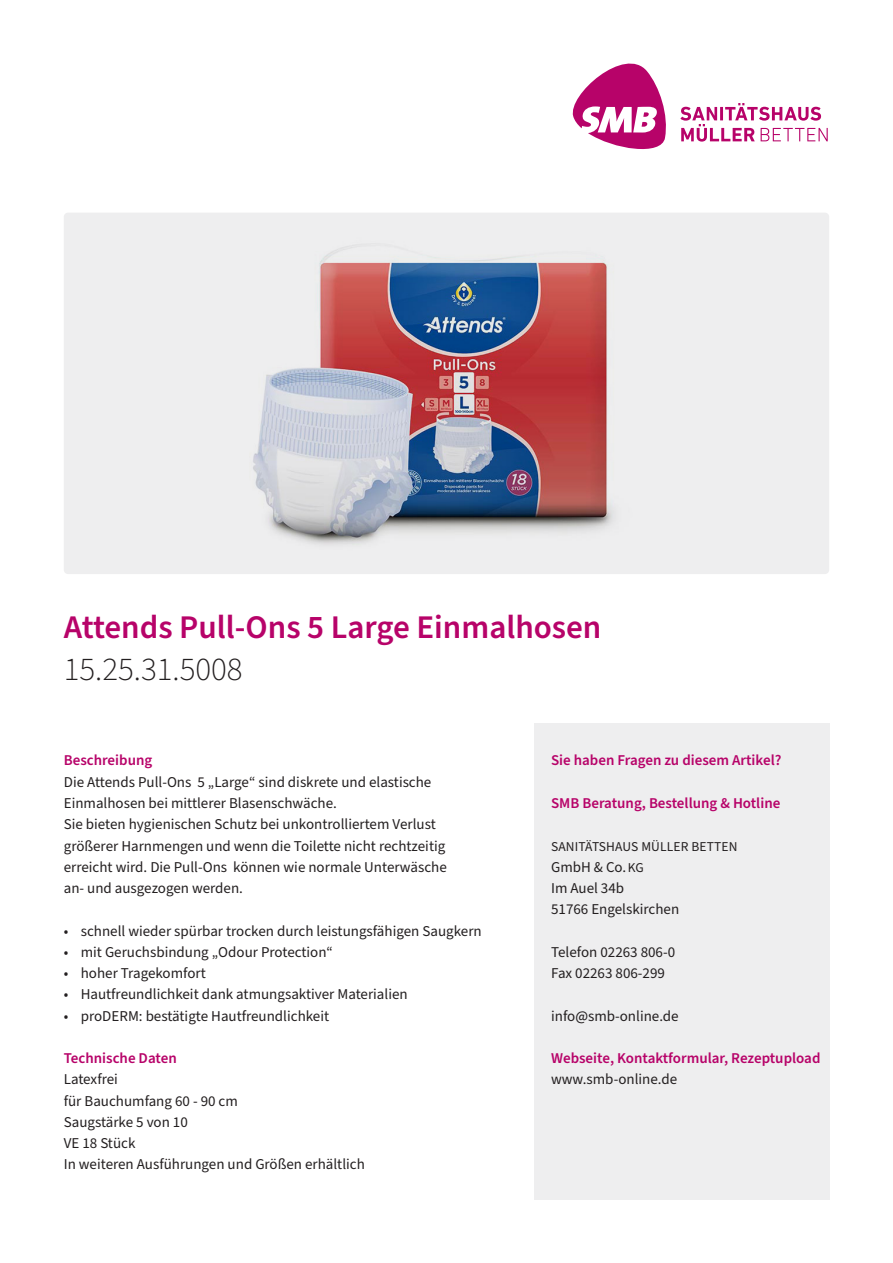
<style>
.page{position:relative;width:893px;height:1263px;background:#fff}
.page>*{position:absolute;margin:0;border:0;box-sizing:border-box;transform-origin:0 0}
._01_H1{font:600 33px/42.5px "Source Sans Pro";color:#b70369}
._02_G1{font:15px/21.3px "Source Sans Pro";color:#231f20}
._02_G1-2{font:600 15px "Source Sans Pro";color:#b70369}
._02_G1-3{font:13.5px "Source Sans Pro";letter-spacing:.01em;color:#231f20}
.s1{font-weight:300;color:#231f20}
.s2{font-size:13.5px}
</style>
<div class="page">
<div style="left:534px;top:723px;width:295px;height:476px;background:#eeeeef"></div>
<svg style="left:572px;top:63px;width:94px;height:86px"></svg>
<svg style="left:680px;top:103px;width:148px;height:39px"></svg>
<div style="left:64px;top:213px;width:765px;height:361px;background:#eeeeef;border-radius:4px"></div>
<img style="left:253px;top:245px;width:361px;height:300px">
<p class="_01_H1" style="left:64px;top:607px;width:539px">Attends Pull-Ons 5 Large Einmalhosen<br><span class="s1">15.25.31.5008</span></p>
<p class="_02_G1-2" style="left:64px;top:750px;width:90px">Beschreibung</p>
<p class="_02_G1" style="left:64px;top:771px;width:385px">Die Attends Pull-Ons 5 „Large“ sind diskrete und elastische Einmalhosen bei mittlerer Blasenschwäche.<br>Sie bieten hygienischen Schutz bei unkontrolliertem Verlust größerer Harnmengen und wenn die Toilette nicht rechtzeitig erreicht wird. Die Pull-Ons können wie normale Unterwäsche an- und ausgezogen werden.</p>
<p class="_02_G1" style="left:64px;top:920px;width:419px">• schnell wieder spürbar trocken durch leistungsfähigen Saugkern</p>
<p class="_02_G1" style="left:64px;top:942px;width:271px">• mit Geruchsbindung „Odour Protection“</p>
<p class="_02_G1" style="left:64px;top:963px;width:144px">• hoher Tragekomfort</p>
<p class="_02_G1" style="left:64px;top:984px;width:345px">• Hautfreundlichkeit dank atmungsaktiver Materialien</p>
<p class="_02_G1" style="left:64px;top:1005px;width:267px">• proDERM: bestätigte Hautfreundlichkeit</p>
<p class="_02_G1-2" style="left:64px;top:1048px;width:114px">Technische Daten</p>
<p class="_02_G1" style="left:64px;top:1069px;width:56px">Latexfrei</p>
<p class="_02_G1" style="left:64px;top:1090px;width:176px">für Bauchumfang 60 - 90 cm</p>
<p class="_02_G1" style="left:64px;top:1112px;width:303px">Saugstärke 5 von 10<br>VE 18 Stück<br>In weiteren Ausführungen und Größen erhältlich</p>
<p class="_02_G1-2" style="left:551px;top:750px;width:232px">Sie haben Fragen zu diesem Artikel?</p>
<p class="_02_G1-2" style="left:551px;top:793px;width:231px">SMB Beratung, Bestellung &amp; Hotline</p>
<p class="_02_G1-3" style="left:551px;top:837px;width:188px">SANITÄTSHAUS MÜLLER BETTEN</p>
<p class="_02_G1" style="left:551px;top:857px;width:130px">GmbH &amp; Co. <span class="s2">KG<br></span>Im Auel 34b<br>51766 Engelskirchen</p>
<p class="_02_G1" style="left:551px;top:942px;width:126px">Telefon 02263 806-0</p>
<p class="_02_G1" style="left:551px;top:963px;width:115px">Fax 02263 806-299</p>
<p class="_02_G1" style="left:551px;top:1005px;width:129px">info@smb-online.de</p>
<p class="_02_G1-2" style="left:551px;top:1048px;width:271px">Webseite, Kontaktformular, Rezeptupload</p>
<p class="_02_G1" style="left:551px;top:1069px;width:128px">www.smb-online.de</p>
</div>
